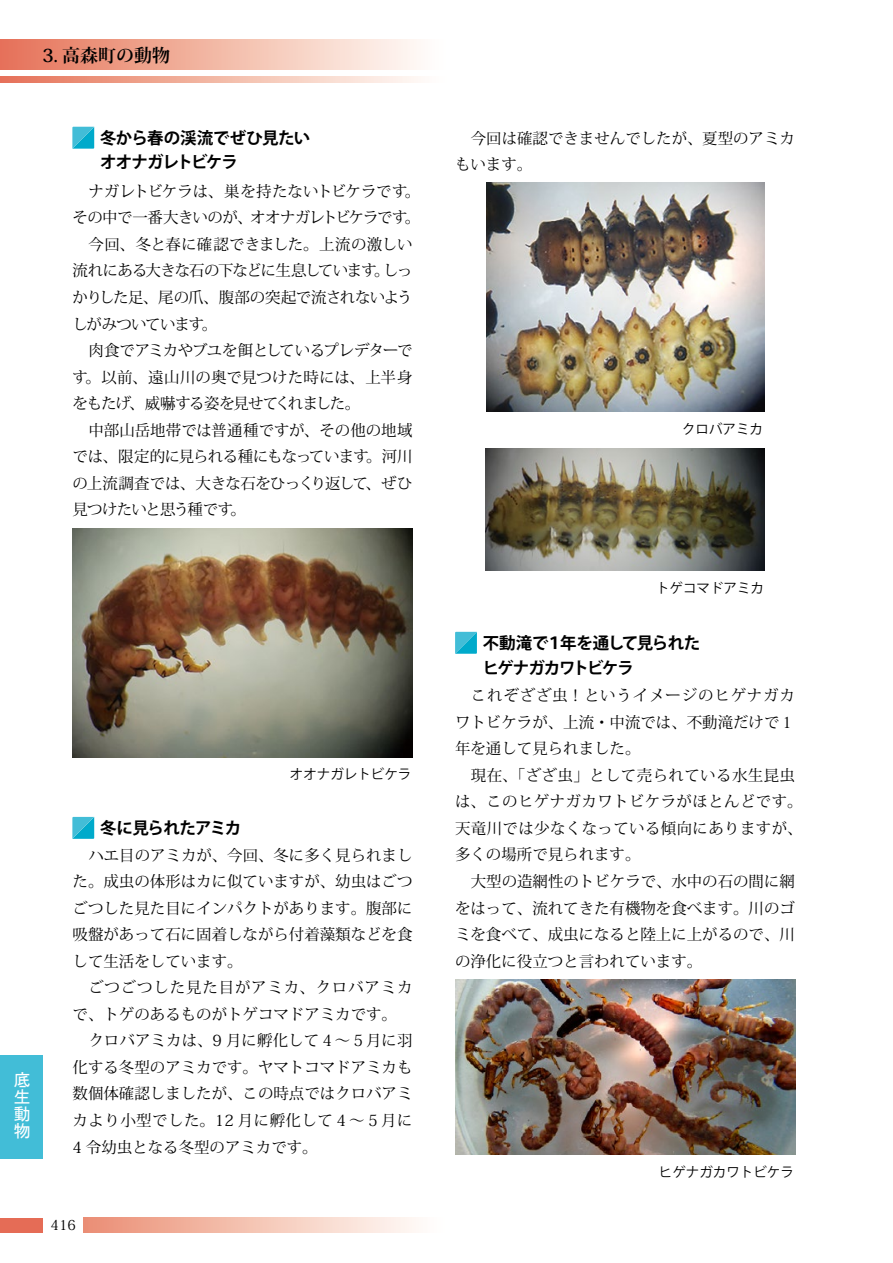
<style>
.page{position:relative;width:893px;height:1263px;background:#fff}
.page>*{position:absolute;margin:0;border:0;box-sizing:border-box;transform-origin:0 0}
.t1{font:700 18px "Koz Min Pr 6 N";color:#000}
.t2{font:17.25px/17.2px "MS Gothic";color:#fff;text-align:justify}
.t3{font:700 16.5px/24.8px "Koz Go Pro";letter-spacing:-.055em;color:#000}
.t4{font:15.45px/26.5px "Koz Min Pr 6 N";color:#000;text-align:justify}
.t5{font:15.45px/26.5px "Koz Min Pr 6 N";letter-spacing:.025em;color:#000}
.t6{font:15.45px "Koz Min Pr 6 N";letter-spacing:-.035em;color:#000}
.t7{font:15.45px "Koz Min Pr 6 N";letter-spacing:-.04em;color:#000}
.t8{font:15.45px "Koz Min Pr 6 N";letter-spacing:-.06em;color:#000}
.t9{font:15.45px "Koz Min Pr 6 N";letter-spacing:-.05em;color:#000}
.t10{font:15.45px "Koz Min Pr 6 N";letter-spacing:-.03em;color:#000}
.t11{font:15.45px "Koz Min Pr 6 N";letter-spacing:.03em;color:#000}
.t12{font:15.45px "Koz Min Pr 6 N";letter-spacing:-.07em;color:#000}
.t13{font:15.45px "Koz Min Pr 6 N";letter-spacing:.055em;color:#000}
.t14{font:13.8px "Koz Min Pr 6 N";color:#000}
.t15{font:13.5px "Koz Go Pr 6 N";color:#000}
</style>
<div class="page">
<img style="left:73px;top:528px;width:340px;height:229px">
<img style="left:455px;top:980px;width:340px;height:174px">
<img style="left:486px;top:183px;width:278px;height:228px">
<img style="left:485px;top:448px;width:279px;height:122px">
<svg style="left:0;top:77px;width:418px;height:6px;background:#f2b5a4"></svg>
<div style="left:0;top:1218px;width:42px;height:14px;background:#e56c56"></div>
<svg style="left:84px;top:1218px;width:332px;height:14px;background:#f4c3b3"></svg>
<div style="left:0;top:40px;width:448px;height:30px;background:linear-gradient(to right,#e67356,#fffffe)"></div>
<div style="left:0;top:1055px;width:43px;height:103px;background:#42bdd7"></div>
<svg style="left:72px;top:127px;width:22px;height:22px"></svg>
<svg style="left:72px;top:817px;width:22px;height:22px"></svg>
<svg style="left:455px;top:632px;width:22px;height:22px"></svg>
<p class="t1" style="left:43px;top:45px;width:129px">3. 高森町の動物</p>
<p class="t3" style="left:100px;top:126px;width:212px">冬から春の渓流でぜひ見たいオオナガレトビケラ</p>
<p class="t4" style="left:88px;top:178px;width:333px">ナガレトビケラは、巣を持たないトビケラです。</p>
<p class="t7" style="left:73px;top:209px;width:349px">その中で一番大きいのが、オオナガレトビケラです。</p>
<p class="t4" style="left:88px;top:231px;width:326px">今回、冬と春に確認できました。上流の激しい</p>
<p class="t8" style="left:73px;top:262px;width:341px">流れにある大きな石の下などに生息しています。しっ</p>
<p class="t6" style="left:73px;top:289px;width:341px">かりした足、尾の爪、腹部の突起で流されないよう</p>
<p class="t9" style="left:73px;top:315px;width:161px">しがみついています。　</p>
<p class="t6" style="left:88px;top:342px;width:326px">肉食でアミカやブユを餌としているプレデターで</p>
<p class="t4" style="left:73px;top:364px;width:341px">す。以前、遠山川の奥で見つけた時には、上半身</p>
<p class="t12" style="left:73px;top:395px;width:289px">をもたげ、威嚇する姿を見せてくれました。</p>
<p class="t4" style="left:88px;top:417px;width:326px">中部山岳地帯では普通種ですが、その他の地域</p>
<p class="t6" style="left:73px;top:448px;width:341px">では、限定的に見られる種にもなっています。河川</p>
<p class="t10" style="left:73px;top:474px;width:341px">の上流調査では、大きな石をひっくり返して、ぜひ</p>
<p class="t9" style="left:73px;top:501px;width:175px">見つけたいと思う種です。</p>
<p class="t2" style="left:13px;top:1071px;width:18px">底生動物</p>
<p class="t3" style="left:100px;top:816px;width:143px">冬に見られたアミカ</p>
<p class="t15" style="left:290px;top:766px;width:123px">オオナガレトビケラ</p>
<p class="t4" style="left:73px;top:842px;width:341px;text-indent:16px">ハエ目のアミカが、今回、冬に多く見られました。成虫の体形はカに似ていますが、幼虫はごつごつした見た目にインパクトがあります。腹部に吸盤があって石に固着しながら付着藻類などを食して生活をしています。</p>
<p class="t13" style="left:88px;top:979px;width:326px">ごつごつした見た目がアミカ、クロバアミカ</p>
<p class="t4" style="left:73px;top:1001px;width:326px">で、トゲのあるものがトゲコマドアミカです。</p>
<p class="t4" style="left:88px;top:1028px;width:326px">クロバアミカは、9 月に孵化して４～５月に羽</p>
<p class="t4" style="left:73px;top:1054px;width:341px">化する冬型のアミカです。ヤマトコマドアミカも</p>
<p class="t4" style="left:73px;top:1081px;width:341px">数個体確認しましたが、この時点ではクロバアミ</p>
<p class="t11" style="left:73px;top:1111px;width:341px">カより小型でした。12 月に孵化して４～５月に</p>
<p class="t4" style="left:73px;top:1134px;width:247px">4 令幼虫となる冬型のアミカです。</p>
<p class="t14" style="left:51px;top:1217px;width:27px">416</p>
<p class="t4" style="left:455px;top:125px;width:341px;text-indent:16px">今回は確認できませんでしたが、夏型のアミカもいます。</p>
<p class="t15" style="left:682px;top:422px;width:82px">クロバアミカ</p>
<p class="t15" style="left:656px;top:580px;width:109px">トゲコマドアミカ</p>
<p class="t3" style="left:483px;top:631px;width:219px">不動滝で１年を通して見られたヒゲナガカワトビケラ</p>
<p class="t4" style="left:455px;top:682px;width:341px;text-indent:16px">これぞざざ虫！というイメージのヒゲナガカワトビケラが、上流・中流では、不動滝だけで１年を通して見られました。</p>
<p class="t5" style="left:455px;top:762px;width:349px;text-indent:16px">現在、「ざざ虫」として売られている水生昆虫は、このヒゲナガカワトビケラがほとんどです。天竜川では少なくなっている傾向にありますが、多くの場所で見られます。</p>
<p class="t4" style="left:455px;top:868px;width:341px;text-indent:16px">大型の造網性のトビケラで、水中の石の間に網をはって、流れてきた有機物を食べます。川のゴミを食べて、成虫になると陸上に上がるので、川の浄化に役立つと言われています。</p>
<p class="t15" style="left:659px;top:1164px;width:136px">ヒゲナガカワトビケラ</p>
</div>
